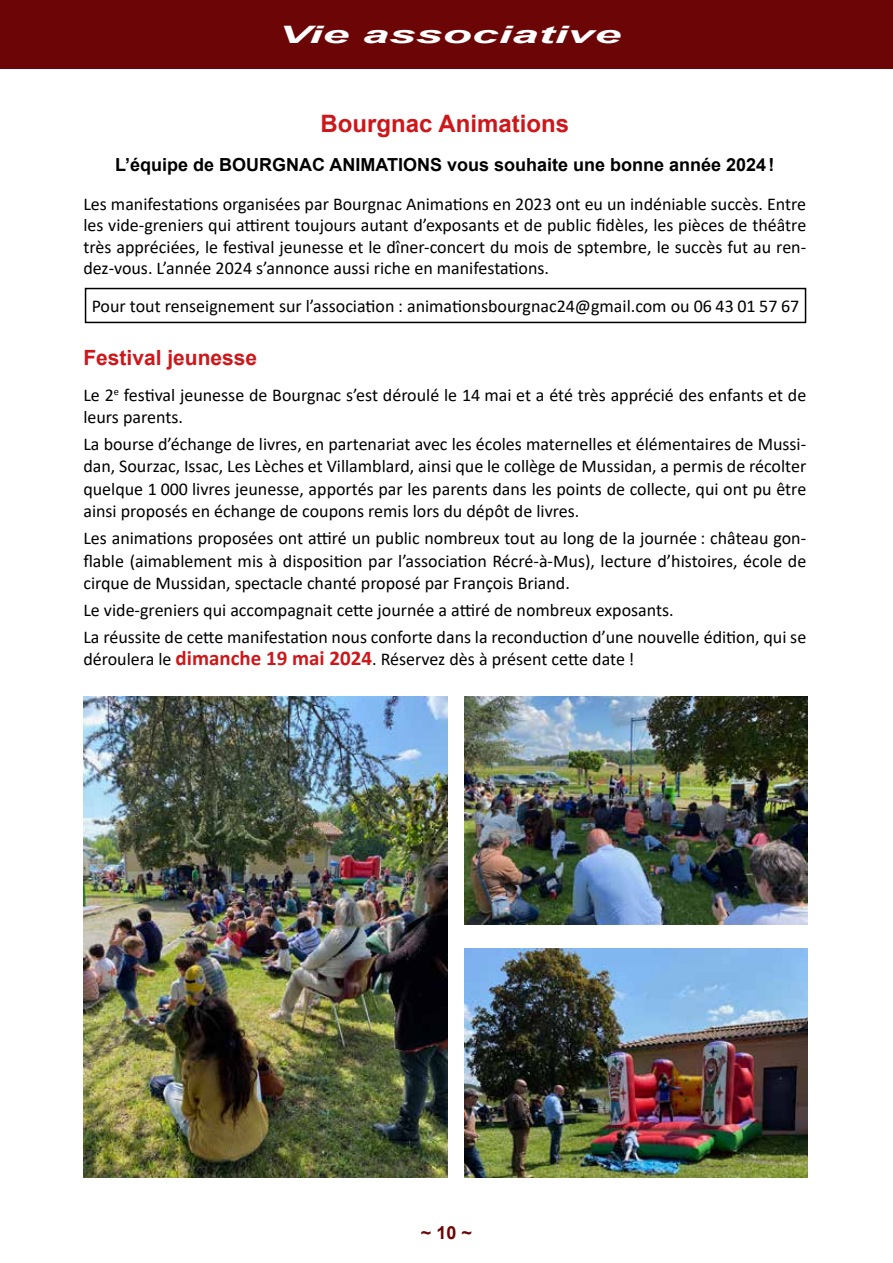
<style>
.page{position:relative;width:893px;height:1263px;background:#fff}
.page>*{position:absolute;margin:0;border:0;box-sizing:border-box;transform-origin:0 0}
.t1{font:700 24px "Arial";color:#cd171a}
.t2{font:italic 700 24px "Arial";color:#fff;scale:2 1}
.t3{font:700 21px "Arial";color:#cd171a}
.t4{font:18px/22.5px "Calibri";color:#000;text-align:justify}
.t5{font:700 18px "Arial";color:#000}
.t6{font:700 18px "Arial";color:#6c0506}
.s1{font-weight:700;font-size:21px;color:#cd171a}
</style>
<div class="page">
<div style="left:0;top:0;width:893px;height:68px;background:#6c0506"></div>
<div style="left:85px;top:288px;width:721px;height:35px;border:2px solid #000"></div>
<img style="left:83px;top:697px;width:365px;height:480px">
<img style="left:465px;top:696px;width:343px;height:228px">
<img style="left:465px;top:948px;width:343px;height:229px">
<h1 class="t2" style="left:278px;top:18px;width:173px">Vie associative</h1>
<h1 class="t1" style="left:321px;top:107px;width:250px">Bourgnac Animations</h1>
<p class="t5" style="left:115px;top:152px;width:661px">L’équipe de BOURGNAC ANIMATIONS vous souhaite une bonne année 2024!</p>
<p class="t4" style="left:83px;top:192px;width:724px;line-height:21.6px">Les manifestations organisées par Bourgnac Animations en 2023 ont eu un indéniable succès. Entre les vide-greniers qui attirent toujours autant d’exposants et de public fidèles, les pièces de théâtre très appréciées, le festival jeunesse et le dîner-concert du mois de sptembre, le succès fut au ren&shy;dez-vous. L’année 2024 s’annonce aussi riche en manifestations.</p>
<p class="t4" style="left:92px;top:295px;width:709px">Pour tout renseignement sur l’association : animationsbourgnac24@gmail.com ou 06 43 01 57 67</p>
<p class="t3" style="left:83px;top:343px;width:175px">Festival jeunesse</p>
<p class="t4" style="left:83px;top:383px;width:724px">Le 2<sup>e</sup> festival jeunesse de Bourgnac s’est déroulé le 14 mai et a été très apprécié des enfants et de leurs parents.</p>
<p class="t4" style="left:83px;top:432px;width:724px">La bourse d’échange de livres, en partenariat avec les écoles maternelles et élémentaires de Mussi&shy;dan, Sourzac, Issac, Les Lèches et Villamblard, ainsi que le collège de Mussidan, a permis de récolter quelque 1 000 livres jeunesse, apportés par les parents dans les points de collecte, qui ont pu être ainsi proposés en échange de coupons remis lors du dépôt de livres.</p>
<p class="t4" style="left:83px;top:526px;width:724px">Les animations proposées ont attiré un public nombreux tout au long de la journée : château gon&shy;flable (aimablement mis à disposition par l’association Récré-à-Mus), lecture d’histoires, école de cirque de Mussidan, spectacle chanté proposé par François Briand.</p>
<p class="t4" style="left:83px;top:596px;width:724px;line-height:26.7px">Le vide-greniers qui accompagnait cette journée a attiré de nombreux exposants.<br>La réussite de cette manifestation nous conforte dans la reconduction d’une nouvelle édition, qui se</p>
<p class="t4" style="left:83px;top:647px;width:552px">déroulera le <span class="s1">dimanche 19 mai 2024</span>. Réservez dès à présent cette date !</p>
<p class="t6" style="left:421px;top:1220px;width:53px">~ 10 ~</p>
</div>
